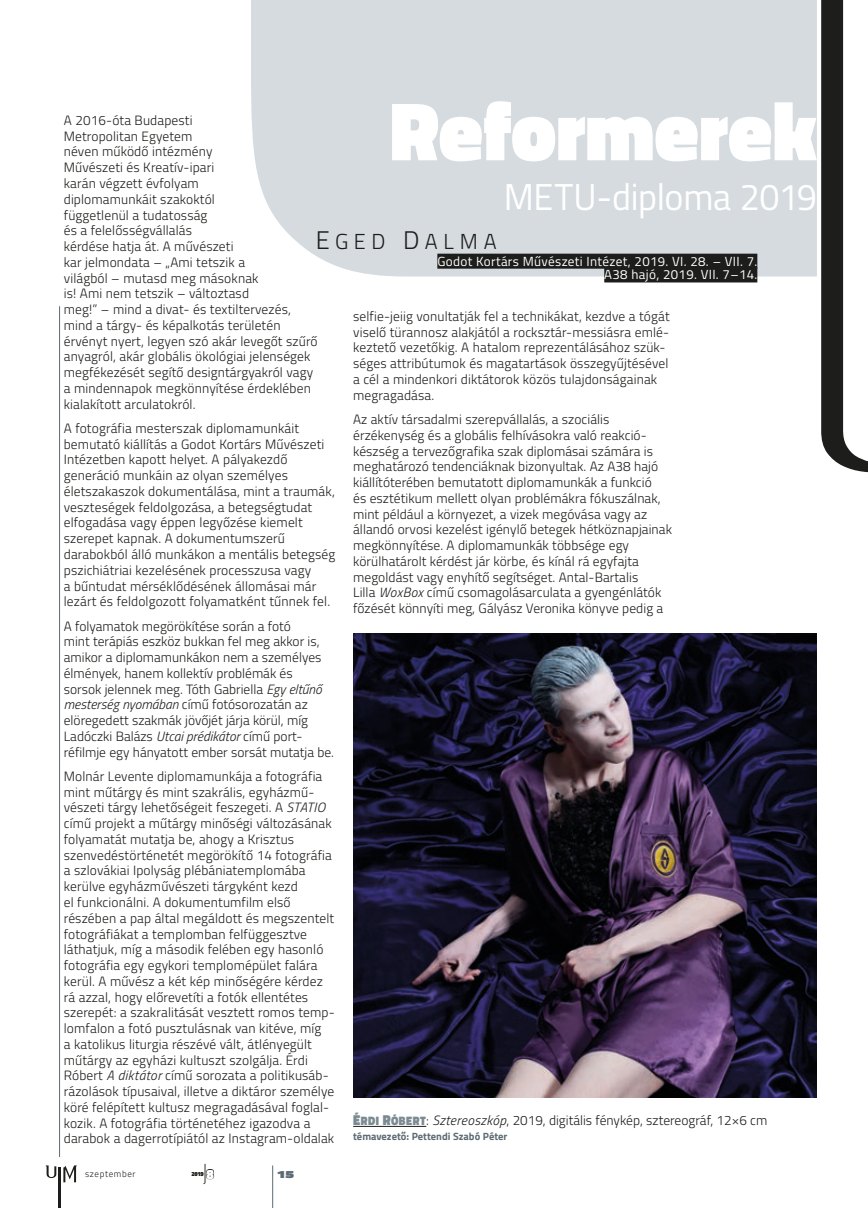
<style>
.page{position:relative;width:868px;height:1208px;background:#fff}
.page>*{position:absolute;margin:0;border:0;box-sizing:border-box;transform-origin:0 0}
.t1{font:900 84px "Titillium";letter-spacing:-.005em;color:#fff;scale:.96 1}
.t2{font:37.5px "Titillium";letter-spacing:-.01em;color:#fff;scale:.96 1}
.t3{font:21.6px "Titillium Light SC850";color:#1d1d1b}
.t4{font:300 13.5px/15.8px "Titillium";letter-spacing:.01em;color:#1d1d1b}
.t5{font:900 13.5px "Titillium";color:#fff}
.t6{font:13.2px/13.8px "Titillium";letter-spacing:.025em;color:#fff;text-align:right}
.t7{font:700 10.5px "Titillium";color:#5c6b73}
.t8{font:900 10.5px "Titillium";color:#5c6b73;scale:1.5 1}
.t9{font:300 9px "Titillium";letter-spacing:.07em;color:#1d1d1b}
.t10{font:900 6px "Titillium";color:#1d1d1b}
.s1{font-size:25.5px}
.s2{font-style:italic}
.s3{font-family:"Titillium Black SC850";font-weight:400;font-size:14.55px;color:#7c8a92}
.s4{font-family:"Titillium Black SC850";font-weight:400;font-size:12.45px;color:#7c8a92}
</style>
<div class="page">
<hr style="left:59px;top:306px;width:1px;height:851px;background:#5c6b73">
<svg style="left:46px;top:1165px;width:10px;height:13px"></svg>
<hr style="left:59px;top:1167px;width:2px;height:41px;background:#1d1d1b">
<svg style="left:63px;top:1165px;width:14px;height:17px"></svg>
<hr style="left:272px;top:1165px;width:1px;height:43px;background:#5c6b73">
<svg style="left:821px;top:0;width:46px;height:472px"></svg>
<svg style="left:203px;top:1163px;width:11px;height:21px"></svg>
<hr style="left:353px;top:1126px;width:73px;height:1px;background:#1d1d1b">
<div style="left:251px;top:0;width:565px;height:276px;background:#d5dbdf"></div>
<div style="left:437px;top:254px;width:320px;height:15px;background:#1d1d1b"></div>
<div style="left:604px;top:267px;width:153px;height:15px;background:#1d1d1b"></div>
<img style="left:353px;top:634px;width:463px;height:463px">
<h1 class="t1" style="left:389px;top:69px;width:446px">Reformerek</h1>
<h2 class="t2" style="left:503px;top:170px;width:327px">METU-diploma 2019</h2>
<h3 class="t3" style="left:315px;top:226px;width:182px"><span class="s1">E</span>GED <span class="s1">D</span>ALMA</h3>
<p class="t6" style="left:437px;top:253px;width:321px">Godot Kortárs Művészeti Intézet, 2019. VI. 28. – VII. 7.<br>A38 hajó, 2019. VII. 7–14.</p>
<p class="t4" style="left:64px;top:112px;width:255px">A 2016-óta Budapesti<br>Metropolitan Egyetem<br>néven működő intézmény<br>Művészeti és Kreatív-ipari<br>karán végzett évfolyam<br>diplomamunkáit szakoktól<br>függetlenül a tudatosság<br>és a felelősségvállalás<br>kérdése hatja át. A művészeti<br>kar jelmondata – „Ami tetszik a<br>világból – mutasd meg másoknak<br>is! Ami nem tetszik – változtasd<br>meg!” – mind a divat- és textiltervezés, mind a tárgy- és képalkotás területén érvényt nyert, legyen szó akár levegőt szűrő anyagról, akár globális ökológiai jelenségek megfékezését segítő designtárgyakról vagy a mindennapok megkönnyítése érdeklében kialakított arculatokról.</p>
<p class="t4" style="left:64px;top:420px;width:273px">A fotográfia mesterszak diplomamunkáit bemutató kiállítás a Godot Kortárs Művészeti Intézetben kapott helyet. A pályakezdő generáció munkáin az olyan személyes életszakaszok dokumentálása, mint a traumák, veszteségek feldolgozása, a betegségtudat elfogadása vagy éppen legyőzése kiemelt szerepet kapnak. A dokumentumszerű darabokból álló munkákon a mentális betegség pszichiátriai kezelésének processzusa vagy<br>a bűntudat mérséklődésének állomásai már lezárt és feldolgozott folyamatként tűnnek fel.</p>
<p class="t4" style="left:64px;top:617px;width:271px">A folyamatok megörökítése során a fotó<br>mint terápiás eszköz bukkan fel meg akkor is, amikor a diplomamunkákon nem a személyes élmények, hanem kollektív problémák és<br>sorsok jelennek meg. Tóth Gabriella <span class="s2">Egy eltűnő mesterség nyomában</span> című fotósorozatán az elöregedett szakmák jövőjét járja körül, míg Ladóczki Balázs <span class="s2">Utcai prédikátor</span> című port&shy;réfilmje egy hányatott ember sorsát mutatja be.</p>
<p class="t4" style="left:64px;top:767px;width:272px">Molnár Levente diplomamunkája a fotográfia mint műtárgy és mint szakrális, egyházmű&shy;vészeti tárgy lehetőségeit feszegeti. A <span class="s2">STATIO </span>című projekt a műtárgy minőségi változásának folyamatát mutatja be, ahogy a Krisztus szenvedéstörténetét megörökítő 14 fotográfia a szlovákiai Ipolyság plébániatemplomába kerülve egyházművészeti tárgyként kezd<br>el funkcionálni. A dokumentumfilm első részében a pap által megáldott és megszentelt fotográfiákat a templomban felfüggesztve láthatjuk, míg a második felében egy hasonló fotográfia egy egykori templomépület falára kerül. A művész a két kép minőségére kérdez rá azzal, hogy előrevetíti a fotók ellentétes szerepét: a szakralitását vesztett romos temp&shy;lomfalon a fotó pusztulásnak van kitéve, míg<br>a katolikus liturgia részévé vált, átlényegült műtárgy az egyházi kultuszt szolgálja. Érdi Róbert <span class="s2">A diktátor</span> című sorozata a politikusáb&shy;rázolások típusaival, illetve a diktáror személye köré felépített kultusz megragadásával foglal&shy;kozik. A fotográfia történetéhez igazodva a darabok a dagerrotípiától az Instagram-oldalak</p>
<p class="t4" style="left:353px;top:308px;width:318px">selfie-jeiig vonultatják fel a technikákat, kezdve a tógát viselő türannosz alakjától a rocksztár-messiásra emlé&shy;keztető vezetőkig. A hatalom reprezentálásához szük&shy;séges attribútumok és magatartások összegyűjtésével a cél a mindenkori diktátorok közös tulajdonságainak megragadása.</p>
<p class="t4" style="left:353px;top:411px;width:320px">Az aktív társadalmi szerepvállalás, a szociális érzékenység és a globális felhívásokra való reakció&shy;készség a tervezőgrafika szak diplomásai számára is meghatározó tendenciáknak bizonyultak. Az A38 hajó kiállítóterében bemutatott diplomamunkák a funkció<br>és esztétikum mellett olyan problémákra fókuszálnak, mint például a környezet, a vizek megóvása vagy az állandó orvosi kezelést igénylő betegek hétköznapjainak megkönnyítése. A diplomamunkák többsége egy körülhatárolt kérdést jár körbe, és kínál rá egyfajta megoldást vagy enyhítő segítséget. Antal-Bartalis<br>Lilla <span class="s2">WoxBox</span> című csomagolásarculata a gyengénlátók főzését könnyíti meg, Gályász Veronika könyve pedig a</p>
<p class="t4" style="left:353px;top:1111px;width:415px"><span class="s3">É</span><span class="s4">RDI</span> <span class="s3">R</span><span class="s4">ÓBERT</span>: <span class="s2">Sztereoszkóp</span>, 2019, digitális fénykép, sztereográf, 12×6 cm</p>
<p class="t7" style="left:353px;top:1127px;width:156px">témavezető: Pettendi Szabó Péter</p>
<p class="t9" style="left:85px;top:1167px;width:52px">szeptember</p>
<p class="t10" style="left:192px;top:1169px;width:14px">2019</p>
<p class="t5" style="left:206px;top:1164px;width:9px">8</p>
<p class="t8" style="left:277px;top:1166px;width:13px">15</p>
</div>
